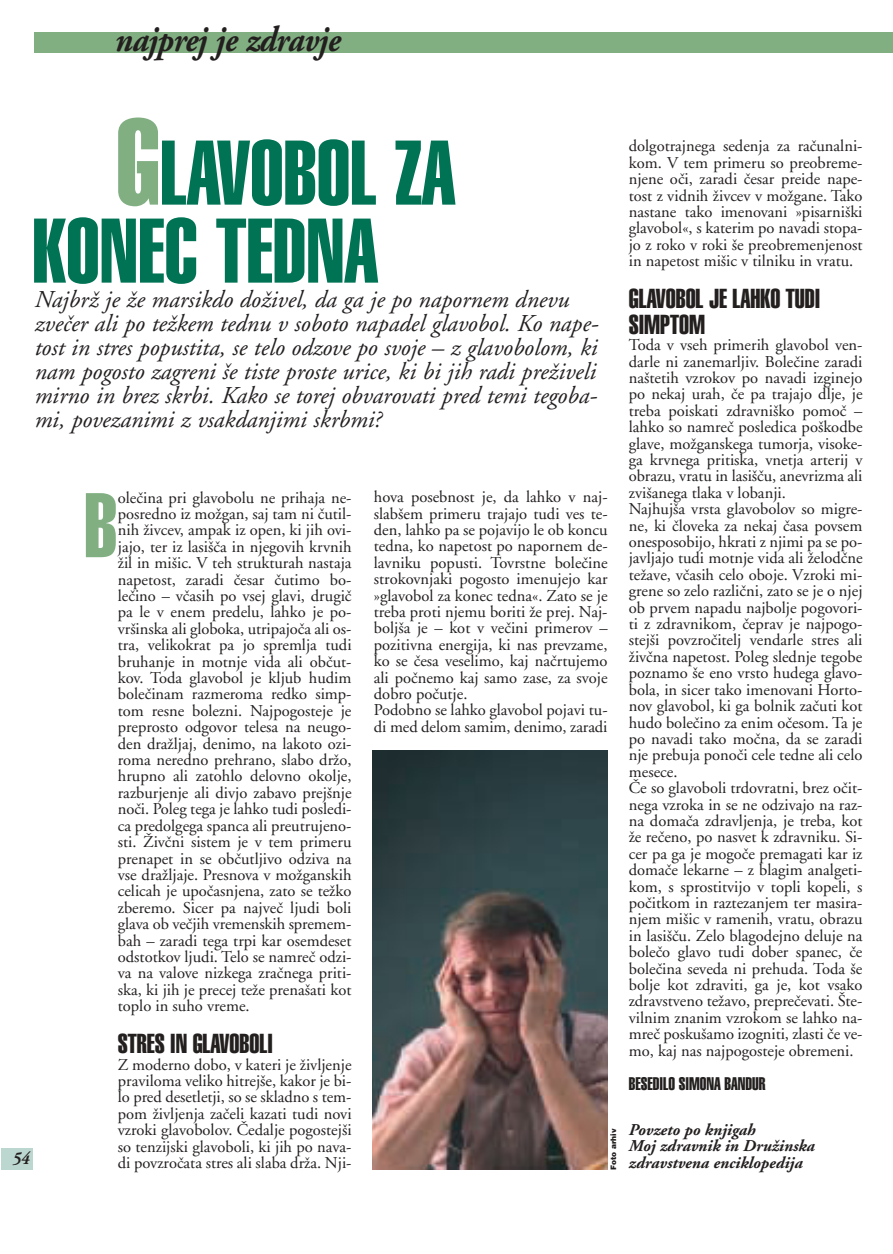
<style>
.page{position:relative;width:893px;height:1254px;background:#fff}
.page>*{position:absolute;margin:0;border:0;box-sizing:border-box;transform-origin:0 0}
.t1{font:90px/78px "SS Helvetica Extra Compressed";color:#007355}
.t2{font:90px "SS Helvetica Extra Compressed";color:#81af82}
.t3{font:italic 700 36px "SA Garamond";letter-spacing:-.015em;color:#231f1f;scale:.9 1}
.t4{font:27px/25.5px "Helvetica CE Extra Compressed";color:#231f1f}
.t5{font:italic 24.15px/24px "SA Garamond";color:#231f1f}
.t6{font:18px "SS Helvetica Extra Compressed";color:#231f1f}
.t7{font:italic 700 18px "SA Garamond";color:#231f1f;scale:.9 1}
.t8{font:16.5px/16.4px "SA Garamond";color:#231f1f;text-align:justify}
.t9{font:italic 700 16.5px/16.4px "SA Garamond";color:#231f1f}
.t10{font:900 7.5px "SS Helvetica";color:#231f1f}
.s1{font-size:120px;color:#81af82}
</style>
<div class="page">
<div style="left:35px;top:32px;width:857px;height:20px;background:#81af82"></div>
<div style="left:1px;top:1148px;width:32px;height:21px;background:#bcd7cf"></div>
<img style="left:372px;top:751px;width:235px;height:418px">
<h2 class="t3" style="left:115px;top:25px;width:252px">najprej je zdravje</h2>
<h1 class="t1" style="left:33px;top:139px;width:423px;text-indent:83px"><span class="s1">G</span>LAVOBOL ZA<br>KONEC TEDNA</h1>
<p class="t5" style="left:35px;top:290px;width:565px">Najbr` je `e marsikdo do`ivel, da ga je po napornem dnevu zve~er ali po te`kem tednu v soboto napadel glavobol. Ko nape&shy;tost in stres popustita, se telo odzove po svoje – z glavobolom, ki nam pogosto zagreni {e tiste proste urice, ki bi jih radi pre`iveli mirno in brez skrbi. Kako se torej obvarovati pred temi tegoba&shy;mi, povezanimi z vsakdanjimi skrbmi?</p>
<p class="t7" style="left:13px;top:1151px;width:20px">54</p>
<p class="t8" style="left:118px;top:491px;width:235px">ole~ina pri glavobolu ne prihaja ne&shy;posredno iz mo`gan, saj tam ni ~util&shy;nih `ivcev, ampak iz open, ki jih ovi&shy;jajo, ter iz lasi{~a in njegovih krvnih `il in mi{ic. V teh strukturah nastaja napetost, zaradi ~esar ~utimo bo&shy;le~ino – v~asih po vsej glavi, drugi~ pa le v enem predelu, lahko je po&shy;vr{inska ali globoka, utripajo~a ali os&shy;tra, velikokrat pa jo spremlja tudi bruhanje in motnje vida ali ob~ut&shy;kov. Toda glavobol je kljub hudim bole~inam razmeroma redko simp&shy;tom resne bolezni. Najpogosteje je preprosto odgovor telesa na neugo&shy;den dra`ljaj, denimo, na lakoto ozi&shy;roma neredno prehrano, slabo dr`o, hrupno ali zatohlo delovno okolje, razburjenje ali divjo zabavo prej{nje no~i. Poleg tega je lahko tudi posledi&shy;ca predolgega spanca ali preutrujeno&shy;sti. @iv~ni sistem je v tem primeru prenapet in se ob~utljivo odziva na vse dra`ljaje. Presnova v mo`ganskih celicah je upo~asnjena, zato se te`ko zberemo. Sicer pa najve~ ljudi boli glava ob ve~jih vremenskih spremem&shy;bah – zaradi tega trpi kar osemdeset odstotkov ljudi. Telo se namre~ odzi&shy;va na valove nizkega zra~nega priti&shy;ska, ki jih je precej te`e prena{ati kot toplo in suho vreme.</p>
<h3 class="t4" style="left:118px;top:1033px;width:157px">STRES IN GLAVOBOLI</h3>
<p class="t8" style="left:118px;top:1058px;width:235px">Z moderno dobo, v kateri je `ivljenje praviloma veliko hitrej{e, kakor je bi&shy;lo pred desetletji, so se skladno s tem&shy;pom `ivljenja za~eli kazati tudi novi vzroki glavobolov. ^edalje pogostej{i so tenzijski glavoboli, ki jih po nava&shy;di povzro~ata stres ali slaba dr`a. Nji-</p>
<h1 class="t2" style="left:84px;top:493px;width:35px">B</h1>
<p class="t8" style="left:374px;top:490px;width:235px;text-align:left">hova posebnost je, da lahko v naj&shy;slab{em primeru trajajo tudi ves te&shy;den, lahko pa se pojavijo le ob koncu tedna, ko napetost po napornem de&shy;lavniku popusti. Tovrstne bole~ine strokovnjaki pogosto imenujejo kar »glavobol za konec tedna«. Zato se je treba proti njemu boriti `e prej. Naj&shy;bolj{a je – kot v ve~ini primerov – pozitivna energija, ki nas prevzame, ko se ~esa veselimo, kaj na~rtujemo ali po~nemo kaj samo zase, za svoje dobro po~utje.<br>Podobno se lahko glavobol pojavi tu&shy;di med delom samim, denimo, zaradi</p>
<p class="t10" style="left:610px;top:1170px;width:43px;rotate:-90deg">Foto arhiv</p>
<p class="t8" style="left:628px;top:140px;width:235px">dolgotrajnega sedenja za ra~unalni&shy;kom. V tem primeru so preobreme&shy;njene o~i, zaradi ~esar preide nape&shy;tost z vidnih `ivcev v mo`gane. Tako nastane tako imenovani »pisarni{ki glavobol«, s katerim po navadi stopa&shy;jo z roko v roki {e preobremenjenost in napetost mi{ic v tilniku in vratu.</p>
<h3 class="t4" style="left:628px;top:288px;width:193px">GLAVOBOL JE LAHKO TUDI<br>SIMPTOM</h3>
<p class="t8" style="left:628px;top:338px;width:235px;text-align:left">Toda v vseh primerih glavobol ven&shy;darle ni zanemarljiv. Bole~ine zaradi na{tetih vzrokov po navadi izginejo po nekaj urah, ~e pa trajajo dlje, je treba poiskati zdravni{ko pomo~ – lahko so namre~ posledica po{kodbe glave, mo`ganskega tumorja, visoke&shy;ga krvnega pritiska, vnetja arterij v obrazu, vratu in lasi{~u, anevrizma ali zvi{anega tlaka v lobanji.<br>Najhuj{a vrsta glavobolov so migre&shy;ne, ki ~loveka za nekaj ~asa povsem onesposobijo, hkrati z njimi pa se po&shy;javljajo tudi motnje vida ali `elod~ne te`ave, v~asih celo oboje. Vzroki mi&shy;grene so zelo razli~ni, zato se je o njej ob prvem napadu najbolje pogovori&shy;ti z zdravnikom, ~eprav je najpogo&shy;stej{i povzro~itelj vendarle stres ali `iv~na napetost. Poleg slednje tegobe poznamo {e eno vrsto hudega glavo&shy;bola, in sicer tako imenovani Horto&shy;nov glavobol, ki ga bolnik za~uti kot hudo bole~ino za enim o~esom. Ta je po navadi tako mo~na, da se zaradi nje prebuja pono~i cele tedne ali celo mesece.<br>^e so glavoboli trdovratni, brez o~it&shy;nega vzroka in se ne odzivajo na raz&shy;na doma~a zdravljenja, je treba, kot `e re~eno, po nasvet k zdravniku. Si&shy;cer pa ga je mogo~e premagati kar iz doma~e lekarne – z blagim analgeti&shy;kom, s sprostitvijo v topli kopeli, s po~itkom in raztezanjem ter masira&shy;njem mi{ic v ramenih, vratu, obrazu in lasi{~u. Zelo blagodejno deluje na bole~o glavo tudi dober spanec, ~e bole~ina seveda ni prehuda. Toda {e bolje kot zdraviti, ga je, kot vsako zdravstveno te`avo, prepre~evati. [te&shy;vilnim znanim vzrokom se lahko na&shy;mre~ posku{amo izogniti, zlasti ~e ve&shy;mo, kaj nas najpogosteje obremeni.</p>
<p class="t6" style="left:628px;top:1077px;width:138px">BESEDILO SIMONA BANDUR</p>
<p class="t9" style="left:628px;top:1123px;width:187px">Povzeto po knjigah<br>Moj zdravnik in Dru`inska zdravstvena enciklopedija</p>
</div>
